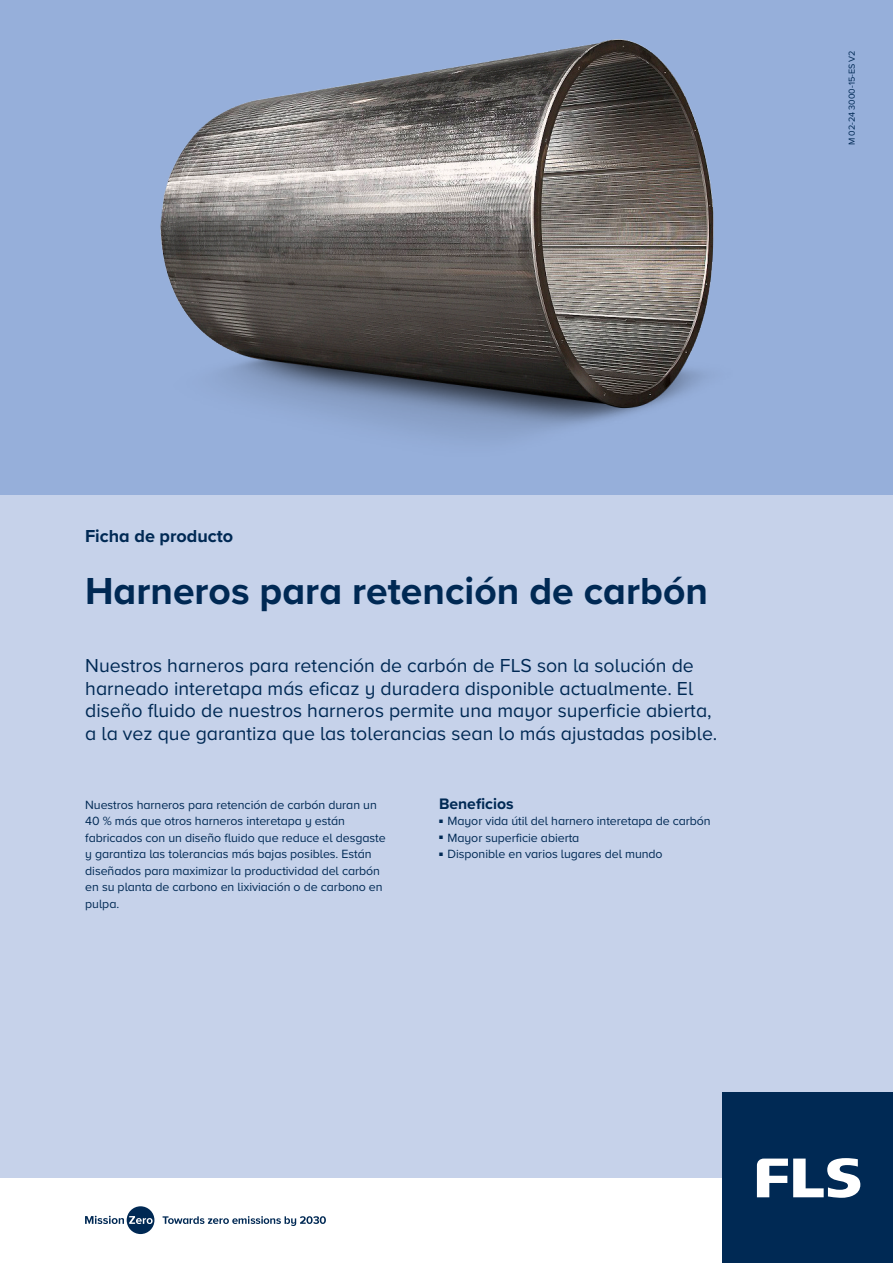
<style>
.page{position:relative;width:893px;height:1263px;background:#fff}
.page>*{position:absolute;margin:0;border:0;box-sizing:border-box;transform-origin:0 0}
.Heading_level_1{font:700 39px "Proxima Nova";color:#002954}
.Intro_text{font:19.5px/22.5px "Proxima Nova";color:#002954}
.Descriptor{font:700 18px "Proxima Nova";color:#002954}
.Heading_2{font:700 15.75px "Proxima Nova";color:#002954}
.Body_copy{font:12.3px/16.5px "Proxima Nova";letter-spacing:-.005em;color:#002954}
.Body_copy_small{font:9px "Proxima Nova";color:#002954}
</style>
<div class="page">
<div style="left:0;top:495px;width:893px;height:683px;background:#c6d2ea"></div>
<svg style="left:163px;top:1216px;width:163px;height:10px"></svg>
<svg style="left:85px;top:1206px;width:69px;height:28px"></svg>
<div style="left:723px;top:1093px;width:170px;height:170px;background:#002954"></div>
<svg style="left:757px;top:1158px;width:103px;height:40px"></svg>
<img style="left:0;top:0;width:893px;height:495px">
<p class="Body_copy_small" style="left:845px;top:145px;width:96px;rotate:-90deg">M 02-24 3000-15-ES V2</p>
<p class="Descriptor" style="left:85px;top:523px;width:150px">Ficha de producto</p>
<p class="Heading_level_1" style="left:85px;top:562px;width:624px">Harneros para retención de carbón</p>
<p class="Intro_text" style="left:85px;top:654px;width:634px">Nuestros harneros para retención de carbón de FLS son la solución de harneado interetapa más eficaz y duradera disponible actualmente. El diseño fluido de nuestros harneros permite una mayor superficie abierta, a la vez que garantiza que las tolerancias sean lo más ajustadas posible.</p>
<p class="Body_copy" style="left:85px;top:796px;width:302px">Nuestros harneros para retención de carbón duran un 40 % más que otros harneros interetapa y están fabricados con un diseño fluido que reduce el desgaste y garantiza las tolerancias más bajas posibles. Están diseñados para maximizar la productividad del carbón en su planta de carbono en lixiviación o de carbono en pulpa.</p>
<p class="Heading_2" style="left:439px;top:792px;width:76px">Beneficios</p>
<p class="Body_copy" style="left:439px;top:812px;width:273px"><sup>■</sup> Mayor vida útil del harnero interetapa de carbón</p>
<p class="Body_copy" style="left:439px;top:829px;width:142px"><sup>■</sup> Mayor superficie abierta</p>
<p class="Body_copy" style="left:439px;top:845px;width:225px"><sup>■</sup> Disponible en varios lugares del mundo</p>
</div>
